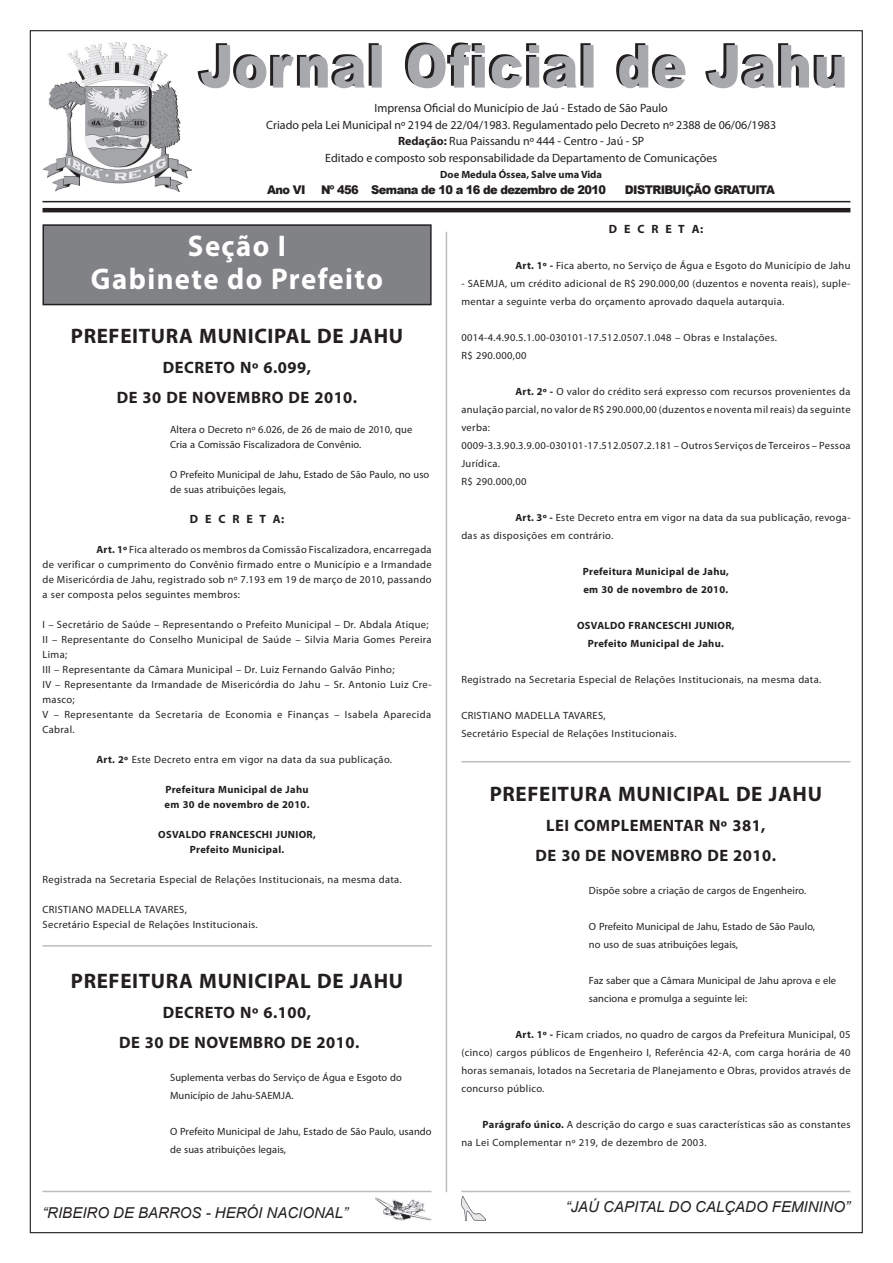
<style>
.page{position:relative;width:893px;height:1263px;background:#fff}
.page>*{position:absolute;margin:0;border:0;box-sizing:border-box;transform-origin:0 0}
.t1{font:700 30px/33px "Myriad Pro";letter-spacing:.05em;color:#fff;text-align:center;scale:.96 1}
.t2{font:700 21px "Myriad Pro";letter-spacing:.03em;color:#231f20}
.t3{font:700 16.5px/30px "Myriad Pro";letter-spacing:.03em;color:#231f20;text-align:center}
.t4{font:italic 15px "Arial";color:#231f20}
.t5{font:12px/16.5px "Myriad Pro";color:#231f20;text-align:center}
.t6{font:900 12px "Arial";letter-spacing:-.05em;color:#231f20;scale:.95 1}
.t7{font:700 12px "Myriad Pro";color:#231f20}
.t8{font:10.5px/18px "Myriad Pro";letter-spacing:.03em;color:#231f20}
.t9{font:10.5px/18px "Myriad Pro";letter-spacing:.005em;color:#231f20}
.t10{font:700 10.5px/15px "Myriad Pro";letter-spacing:.03em;color:#231f20}
.t11{font:700 10.5px "Myriad Pro";color:#231f20}
.s1{font-weight:700}
</style>
<div class="page">
<img style="left:43px;top:43px;width:149px;height:149px">
<hr style="left:43px;top:201px;width:807px;height:1px;background:#231f20">
<hr style="left:43px;top:208px;width:807px;height:4px;background:#231f20">
<img style="left:461px;top:1196px;width:25px;height:25px">
<hr style="left:461px;top:1191px;width:389px;height:1px;background:#bcbdc0">
<img style="left:375px;top:1192px;width:56px;height:29px">
<hr style="left:42px;top:1191px;width:389px;height:1px;background:#bcbdc0">
<hr style="left:446px;top:232px;width:1px;height:960px;background:#bcbdc0">
<svg style="left:198px;top:43px;width:647px;height:45px"></svg>
<div style="left:43px;top:225px;width:388px;height:80px;background:#808285"></div>
<div style="left:43px;top:224px;width:389px;height:81px;border:1px solid #231f20"></div>
<hr style="left:43px;top:945px;width:389px;height:2px;background:#bcbdc0">
<hr style="left:461px;top:761px;width:389px;height:1px;background:#bcbdc0">
<p class="t5" style="left:266px;top:100px;width:511px">Imprensa Oficial do Município de Jaú - Estado de São Paulo<br>Criado pela Lei Municipal nº 2194 de 22/04/1983. Regulamentado pelo Decreto nº 2388 de 06/06/1983<br><span class="s1">Redação:</span> Rua Paissandu nº 444 - Centro - Jaú - SP<br>Editado e composto sob responsabilidade da Departamento de Comunicações</p>
<p class="t6" style="left:267px;top:181px;width:42px">Ano VI</p>
<p class="t6" style="left:321px;top:181px;width:301px">Nº 456 Semana de 10 a 16 de dezembro de 2010</p>
<p class="t6" style="left:625px;top:181px;width:160px">DISTRIBUIÇÃO GRATUITA</p>
<p class="t11" style="left:440px;top:168px;width:163px">Doe Medula Óssea, Salve uma Vida</p>
<h1 class="t1" style="left:91px;top:228px;width:306px">Seção I<br>Gabinete do Prefeito</h1>
<h2 class="t2" style="left:71px;top:322px;width:334px">PREFEITURA MUNICIPAL DE JAHU</h2>
<h3 class="t3" style="left:117px;top:352px;width:242px">DECRETO Nº 6.099,<br>DE 30 DE NOVEMBRO DE 2010.</h3>
<p class="t9" style="left:170px;top:422px;width:244px;line-height:15px">Altera o Decreto nº 6.026, de 26 de maio de 2010, que<br>Cria a Comissão Fiscalizadora de Convênio.</p>
<p class="t9" style="left:170px;top:467px;width:261px;line-height:15px">O Prefeito Municipal de Jahu, Estado de São Paulo, no uso de suas atribuições legais,</p>
<p class="t7" style="left:190px;top:511px;width:96px">D E C R E T A:</p>
<p class="t8" style="left:43px;top:542px;width:391px;line-height:15px;text-align:justify;text-indent:54px"><span class="s1">Art. 1º</span> Fica alterado os membros da Comissão Fiscalizadora, encarregada de verificar o cumprimento do Convênio firmado entre o Município e a Irmandade de Misericórdia de Jahu, registrado sob nº 7.193 em 19 de março de 2010, passando a ser composta pelos seguintes membros:</p>
<p class="t8" style="left:43px;top:617px;width:391px;line-height:15px">I – Secretário de Saúde – Representando o Prefeito Municipal – Dr. Abdala Atique; II – Representante do Conselho Municipal de Saúde – Silvia Maria Gomes Pereira Lima;<br>III – Representante da Câmara Municipal – Dr. Luiz Fernando Galvão Pinho;<br>IV – Representante da Irmandade de Misericórdia do Jahu – Sr. Antonio Luiz Cre&shy;masco;<br>V – Representante da Secretaria de Economia e Finanças – Isabela Aparecida Cabral.</p>
<p class="t8" style="left:97px;top:751px;width:297px"><span class="s1">Art. 2º</span> Este Decreto entra em vigor na data da sua publicação.</p>
<p class="t10" style="left:165px;top:782px;width:146px">Prefeitura Municipal de Jahu em 30 de novembro de 2010.</p>
<p class="t10" style="left:158px;top:827px;width:159px;text-align:center">OSVALDO FRANCESCHI JUNIOR,<br>Prefeito Municipal.</p>
<p class="t8" style="left:42px;top:871px;width:361px">Registrada na Secretaria Especial de Relações Institucionais, na mesma data.</p>
<p class="t8" style="left:42px;top:902px;width:217px;line-height:15px">CRISTIANO MADELLA TAVARES,<br>Secretário Especial de Relações Institucionais.</p>
<h2 class="t2" style="left:71px;top:967px;width:334px">PREFEITURA MUNICIPAL DE JAHU</h2>
<h3 class="t3" style="left:119px;top:997px;width:242px">DECRETO Nº 6.100,<br>DE 30 DE NOVEMBRO DE 2010.</h3>
<p class="t9" style="left:170px;top:1068px;width:233px">Suplementa verbas do Serviço de Água e Esgoto do<br>Município de Jahu-SAEMJA.</p>
<p class="t9" style="left:170px;top:1122px;width:263px">O Prefeito Municipal de Jahu, Estado de São Paulo, usando de suas atribuições legais,</p>
<p class="t7" style="left:609px;top:221px;width:96px">D E C R E T A:</p>
<p class="t8" style="left:515px;top:257px;width:337px"><span class="s1">Art. 1º -</span> Fica aberto, no Serviço de Água e Esgoto do Município de Jahu</p>
<p class="t8" style="left:461px;top:275px;width:391px">- SAEMJA, um crédito adicional de R$ 290.000,00 (duzentos e noventa reais), suple&shy;mentar a seguinte verba do orçamento aprovado daquela autarquia.</p>
<p class="t8" style="left:461px;top:329px;width:317px">0014-4.4.90.5.1.00-030101-17.512.0507.1.048 – Obras e Instalações.<br>R$ 290.000,00</p>
<p class="t8" style="left:461px;top:383px;width:391px;text-indent:54px"><span class="s1">Art. 2º -</span> O valor do crédito será expresso com recursos provenientes da anulação parcial, no valor de R$ 290.000,00 (duzentos e noventa mil reais) da seguinte verba:<br>0009-3.3.90.3.9.00-030101-17.512.0507.2.181 – Outros Serviços de Terceiros – Pessoa Jurídica.<br>R$ 290.000,00</p>
<p class="t8" style="left:461px;top:509px;width:391px;text-indent:54px"><span class="s1">Art. 3º -</span> Este Decreto entra em vigor na data da sua publicação, revoga&shy;das as disposições em contrário.</p>
<p class="t10" style="left:583px;top:562px;width:148px;line-height:18px">Prefeitura Municipal de Jahu, em 30 de novembro de 2010.</p>
<p class="t10" style="left:577px;top:616px;width:159px;line-height:18px;text-align:center">OSVALDO FRANCESCHI JUNIOR,<br>Prefeito Municipal de Jahu.</p>
<p class="t8" style="left:461px;top:671px;width:361px">Registrado na Secretaria Especial de Relações Institucionais, na mesma data.</p>
<p class="t8" style="left:461px;top:707px;width:217px">CRISTIANO MADELLA TAVARES,<br>Secretário Especial de Relações Institucionais.</p>
<h2 class="t2" style="left:490px;top:781px;width:334px">PREFEITURA MUNICIPAL DE JAHU</h2>
<h3 class="t3" style="left:536px;top:810px;width:242px">LEI COMPLEMENTAR Nº 381,<br>DE 30 DE NOVEMBRO DE 2010.</h3>
<p class="t9" style="left:589px;top:882px;width:219px">Dispõe sobre a criação de cargos de Engenheiro.</p>
<p class="t9" style="left:589px;top:918px;width:228px">O Prefeito Municipal de Jahu, Estado de São Paulo, no uso de suas atribuições legais,</p>
<p class="t9" style="left:589px;top:972px;width:249px">Faz saber que a Câmara Municipal de Jahu aprova e ele sanciona e promulga a seguinte lei:</p>
<p class="t8" style="left:461px;top:1026px;width:391px;text-align:justify;text-indent:54px"><span class="s1">Art. 1º -</span> Ficam criados, no quadro de cargos da Prefeitura Municipal, 05 (cinco) cargos públicos de Engenheiro I, Referência 42-A, com carga horária de 40 horas semanais, lotados na Secretaria de Planejamento e Obras, providos através de concurso público.</p>
<p class="t8" style="left:461px;top:1116px;width:391px;text-indent:21px"><span class="s1">Parágrafo único.</span> A descrição do cargo e suas características são as constantes na Lei Complementar nº 219, de dezembro de 2003.</p>
<h3 class="t4" style="left:42px;top:1203px;width:307px">“RIBEIRO DE BARROS - HERÓI NACIONAL”</h3>
<h3 class="t4" style="left:566px;top:1197px;width:286px">“JAÚ CAPITAL DO CALÇADO FEMININO”</h3>
</div>
